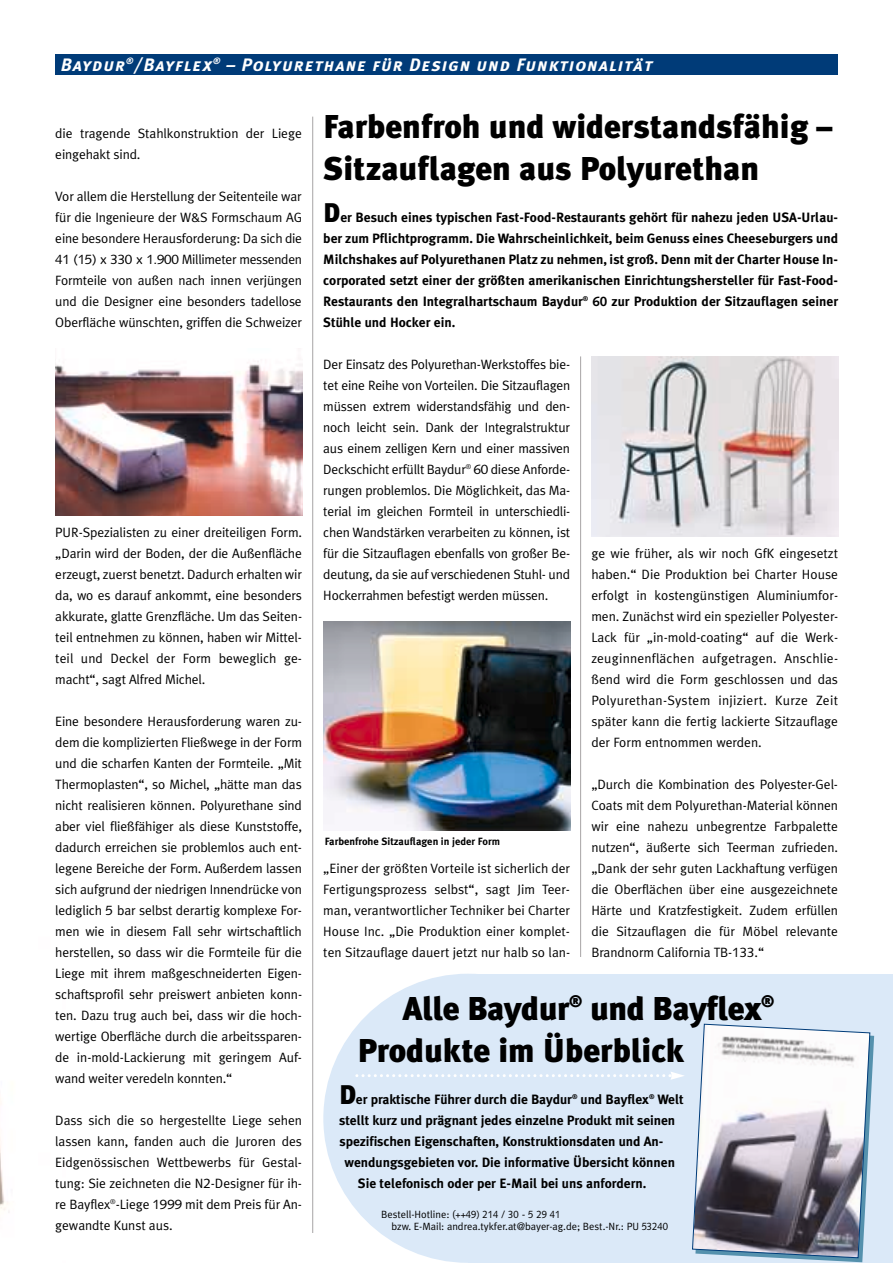
<style>
.page{position:relative;width:893px;height:1263px;background:#fff}
.page>*{position:absolute;margin:0;border:0;box-sizing:border-box;transform-origin:0 0}
.t1{font:900 33px/42px "Meta Plus";color:#000}
.t2{font:italic 18px "Meta Plus Bold Caps";letter-spacing:.055em;color:#fff}
.t3{font:13.5px/21px "Meta Plus Normal";letter-spacing:-.005em;color:#000;text-align:justify}
.t4{font:700 13.5px/21px "Meta Plus";letter-spacing:-.005em;color:#000;text-align:justify}
.t5{font:10.5px/12px "Meta Plus Normal";color:#000}
.t6{font:700 10.5px "Meta Plus";color:#000}
.s1{font-family:"Syntax"}
.s2{font-weight:900;font-size:27px}
</style>
<div class="page">
<div style="left:468px;top:974px;width:424px;height:289px;background:#dbe9f8"></div>
<div style="left:323px;top:974px;width:289px;height:289px;background:#dbe9f8;border-radius:50%"></div>
<img style="left:0;top:1139px;width:8px;height:71px">
<div style="left:55px;top:54px;width:783px;height:21px;background:#003b78"></div>
<hr style="left:580px;top:356px;width:1px;height:601px;background:#a7a4a5">
<hr style="left:312px;top:117px;width:1px;height:1116px;background:#a7a4a5">
<svg style="left:692px;top:1024px;width:182px;height:238px;background:#aeafb8"></svg>
<img style="left:323px;top:621px;width:247px;height:210px">
<img style="left:591px;top:357px;width:247px;height:180px">
<img style="left:55px;top:361px;width:247px;height:155px">
<svg style="left:357px;top:1072px;width:327px;height:8px"></svg>
<h2 class="t2" style="left:61px;top:54px;width:593px">Baydur<sup>®</sup>/Bayflex<sup>®</sup> – Polyurethane für Design und Funktionalität</h2>
<p class="t3" style="left:55px;top:124px;width:248px">die tragende Stahlkonstruktion der Liege eingehakt sind.</p>
<p class="t3" style="left:55px;top:187px;width:248px">Vor allem die Herstellung der Seitenteile war für die Ingenieure der W&amp;S Formschaum AG eine besondere Herausforderung: Da sich die <span class="s1">41 (15) x 330 x 1.900</span> Millimeter messenden Formteile von außen nach innen verjüngen und die Designer eine besonders tadellose Oberfläche wünschten, griffen die Schweizer</p>
<p class="t3" style="left:55px;top:523px;width:248px">PUR-Spezialisten zu einer dreiteiligen Form. „Darin wird der Boden, der die Außenfläche erzeugt, zuerst benetzt. Dadurch erhalten wir da, wo es darauf ankommt, eine besonders akkurate, glatte Grenzfläche. Um das Seiten&shy;teil entnehmen zu können, haben wir Mittel&shy;teil und Deckel der Form beweglich ge&shy;macht“, sagt Alfred Michel.</p>
<p class="t3" style="left:55px;top:712px;width:248px">Eine besondere Herausforderung waren zu&shy;dem die komplizierten Fließwege in der Form und die scharfen Kanten der Formteile. „Mit Thermoplasten“, so Michel, „hätte man das nicht realisieren können. Polyurethane sind aber viel fließfähiger als diese Kunststoffe, dadurch erreichen sie problemlos auch ent&shy;legene Bereiche der Form. Außerdem lassen sich aufgrund der niedrigen Innendrücke von lediglich <span class="s1">5</span> bar selbst derartig komplexe For&shy;men wie in diesem Fall sehr wirtschaftlich herstellen, so dass wir die Formteile für die Liege mit ihrem maßgeschneiderten Eigen&shy;schaftsprofil sehr preiswert anbieten konn&shy;ten. Dazu trug auch bei, dass wir die hoch&shy;wertige Oberfläche durch die arbeitssparen&shy;de in-mold-Lackierung mit geringem Auf&shy;wand weiter veredeln konnten.“</p>
<p class="t3" style="left:55px;top:1111px;width:248px">Dass sich die so hergestellte Liege sehen lassen kann, fanden auch die Juroren des Eidgenössischen Wettbewerbs für Gestal&shy;tung: Sie zeichneten die N<span class="s1">2</span>-Designer für ih&shy;re Bayflex<sup>®</sup>-Liege <span class="s1">1999</span> mit dem Preis für An&shy;gewandte Kunst aus.</p>
<h1 class="t1" style="left:323px;top:109px;width:510px">Farbenfroh und widerstandsfähig –<br>Sitzauflagen aus Polyurethan</h1>
<p class="t4" style="left:323px;top:208px;width:516px"><span class="s2">D</span>er Besuch eines typischen Fast-Food-Restaurants gehört für nahezu jeden USA-Urlau&shy;ber zum Pflichtprogramm. Die Wahrscheinlichkeit, beim Genuss eines Cheeseburgers und Milchshakes auf Polyurethanen Platz zu nehmen, ist groß. Denn mit der Charter House In&shy;corporated setzt einer der größten amerikanischen Einrichtungshersteller für Fast-Food-Restaurants den Integralhartschaum Baydur<sup>®</sup> <span class="s1">60</span> zur Produktion der Sitzauflagen seiner Stühle und Hocker ein.</p>
<p class="t3" style="left:323px;top:355px;width:248px">Der Einsatz des Polyurethan-Werkstoffes bie&shy;tet eine Reihe von Vorteilen. Die Sitzauflagen müssen extrem widerstandsfähig und den&shy;noch leicht sein. Dank der Integralstruktur aus einem zelligen Kern und einer massiven Deckschicht erfüllt Baydur<sup>®</sup> <span class="s1">60</span> diese Anforde&shy;rungen problemlos. Die Möglichkeit, das Ma&shy;terial im gleichen Formteil in unterschiedli&shy;chen Wandstärken verarbeiten zu können, ist für die Sitzauflagen ebenfalls von großer Be&shy;deutung, da sie auf verschiedenen Stuhl- und Hockerrahmen befestigt werden müssen.</p>
<p class="t6" style="left:325px;top:838px;width:177px">Farbenfrohe Sitzauflagen in jeder Form</p>
<p class="t3" style="left:323px;top:859px;width:248px">„Einer der größten Vorteile ist sicherlich der Fertigungsprozess selbst“, sagt Jim Teer&shy;man, verantwortlicher Techniker bei Charter House Inc. „Die Produktion einer komplet&shy;ten Sitzauflage dauert jetzt nur halb so lan-</p>
<p class="t3" style="left:591px;top:544px;width:248px">ge wie früher, als wir noch GfK eingesetzt haben.“ Die Produktion bei Charter House erfolgt in kostengünstigen Aluminiumfor&shy;men. Zunächst wird ein spezieller Polyester-Lack für „in-mold-coating“ auf die Werk&shy;zeuginnenflächen aufgetragen. Anschlie&shy;ßend wird die Form geschlossen und das Polyurethan-System injiziert. Kurze Zeit später kann die fertig lackierte Sitzauflage der Form entnommen werden.</p>
<p class="t3" style="left:591px;top:775px;width:248px">„Durch die Kombination des Polyester-Gel-Coats mit dem Polyurethan-Material können wir eine nahezu unbegrentze Farbpalette nutzen“, äußerte sich Teerman zufrieden. „Dank der sehr guten Lackhaftung verfügen die Oberflächen über eine ausgezeichnete Härte und Kratzfestigkeit. Zudem erfüllen die Sitzauflagen die für Möbel relevante Brandnorm California TB-<span class="s1">133</span>.“</p>
<h1 class="t1" style="left:357px;top:991px;width:418px;text-indent:45px">Alle Baydur<sup>®</sup> und Bayflex<sup>®<br></sup>Produkte im Überblick</h1>
<p class="t4" style="left:339px;top:1090px;width:346px"><span class="s2">D</span>er praktische Führer durch die Baydur<sup>®</sup> und Bayflex<sup>®</sup> Welt</p>
<p class="t4" style="left:339px;top:1111px;width:337px">stellt kurz und prägnant jedes einzelne Produkt mit seinen</p>
<p class="t4" style="left:339px;top:1132px;width:325px">spezifischen Eigenschaften, Konstruktionsdaten und An-</p>
<p class="t4" style="left:344px;top:1153px;width:332px">wendungsgebieten vor. Die informative Übersicht können</p>
<p class="t4" style="left:358px;top:1174px;width:290px">Sie telefonisch oder per E-Mail bei uns anfordern.</p>
<p class="t5" style="left:391px;top:1210px;width:278px;text-indent:-10px">Bestell-Hotline: (++<span class="s1">49) 214 / 30 - 5 29 41<br></span>bzw. E-Mail: andrea.tykfer.at@bayer-ag.de; Best.-Nr.: PU <span class="s1">53240</span></p>
</div>
